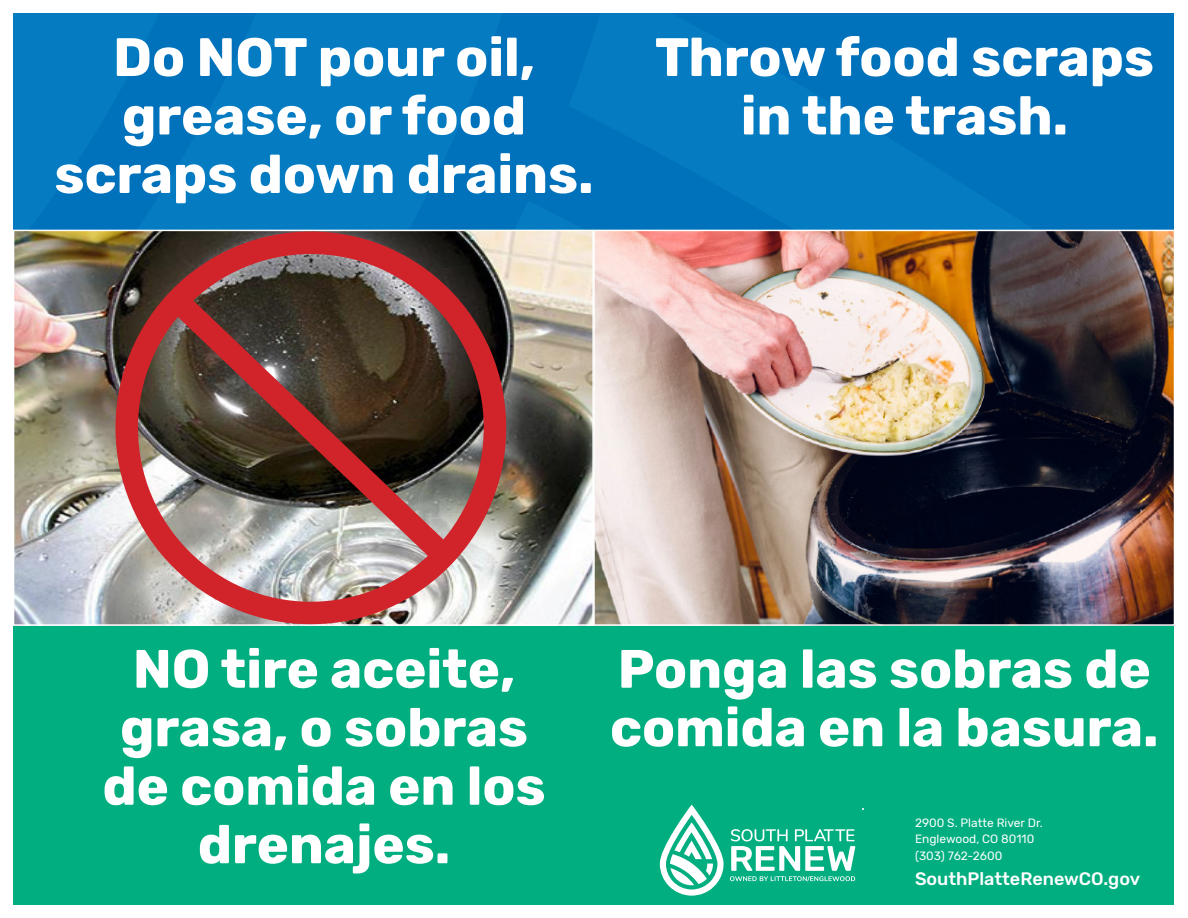
<style>
.page{position:relative;width:1188px;height:918px;background:#fff}
.page>*{position:absolute;margin:0;border:0;box-sizing:border-box;transform-origin:0 0}
.t1{font:700 54px/58.5px "Rubik";color:#fff;text-align:center}
.t2{font:500 18px "Rubik";color:#fff}
.t3{font:12px "Rubik";color:#fff}
</style>
<div class="page">
<svg style="left:524px;top:14px;width:650px;height:216px;background:#0175be"></svg>
<svg style="left:524px;top:201px;width:314px;height:29px;background:#0476be"></svg>
<svg style="left:14px;top:14px;width:510px;height:216px;background:#0378c0"></svg>
<div style="left:14px;top:625px;width:1160px;height:279px;background:#00ae80"></div>
<img style="left:16px;top:233px;width:1156px;height:390px">
<div style="left:593px;top:230px;width:582px;height:396px;border:2px solid #fff"></div>
<div style="left:13px;top:230px;width:581px;height:396px;border:2px solid #fff"></div>
<div style="left:116px;top:232px;width:390px;height:392px;border:22px solid #d1232a;border-radius:50%"></div>
<svg style="left:153px;top:276px;width:315px;height:304px;background:#73544d"></svg>
<svg style="left:660px;top:805px;width:64px;height:91px"></svg>
<svg style="left:730px;top:829px;width:125px;height:53px"></svg>
<p class="t1" style="left:54px;top:29px;width:541px">Do NOT pour oil, grease, or food scraps down drains.</p>
<p class="t1" style="left:655px;top:29px;width:501px">Throw food scraps in the trash.</p>
<p class="t1" style="left:102px;top:641px;width:445px">NO tire aceite, grasa, o sobras de comida en los drenajes.</p>
<p class="t1" style="left:610px;top:641px;width:550px;text-align:left">Ponga las sobras de comida en la basura.</p>
<p class="t3" style="left:915px;top:816px;width:129px">2900 S. Platte River Dr.</p>
<p class="t3" style="left:915px;top:832px;width:121px">Englewood, CO 80110</p>
<p class="t3" style="left:915px;top:849px;width:89px">(303) 762-2600</p>
<p class="t2" style="left:915px;top:868px;width:227px">SouthPlatteRenewCO.gov</p>
</div>
